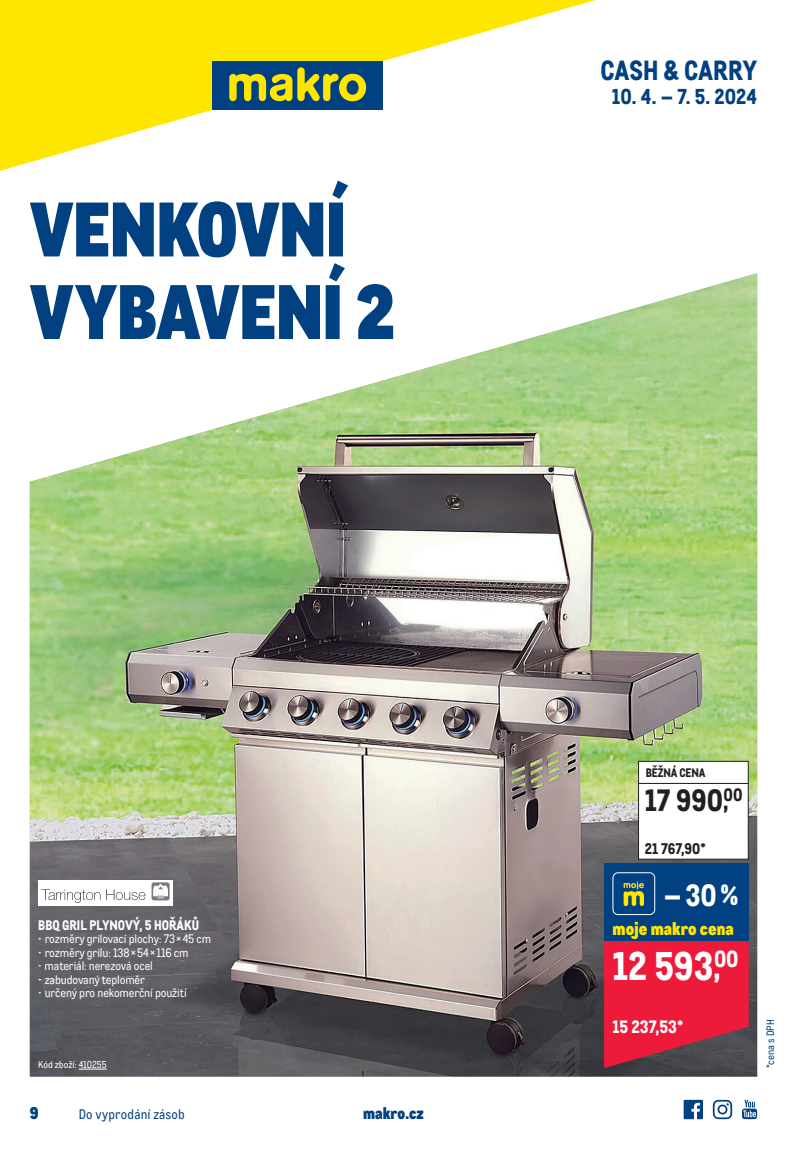
<style>
.page{position:relative;width:787px;height:1149px;background:#fff}
.page>*{position:absolute;margin:0;border:0;box-sizing:border-box;transform-origin:0 0}
.t1{font:900 75px/82.5px "CA Metro";letter-spacing:-.005em;color:#014081}
.t2{font:800 39px "CA Metro";color:#fff}
.t3{font:800 30px "CA Metro";color:#231f20}
.t4{font:800 30px "CA Metro";color:#fff}
.t5{font:800 27px "CA Metro";letter-spacing:-.005em;color:#014081}
.t6{font:800 21px "CA Metro";letter-spacing:.005em;color:#014081}
.t7{font:900 18px "CA Metro";color:#ffe601}
.t8{font:800 17.4px "CA Metro";color:#fff}
.t9{font:900 16.5px "CA Metro";color:#014081}
.t10{font:800 15px "CA Metro";color:#231f20}
.t11{font:800 13.5px "CA Metro";color:#fff}
.t12{font:13.5px "CA Metro";letter-spacing:.01em;color:#014081}
.t13{font:12px "CA Metro";letter-spacing:-.01em;color:#fff}
.t14{font:800 12px "CA Metro";letter-spacing:-.01em;color:#231f20}
.t15{font:10.5px "CA Metro";color:#014081}
.t16{font:9.75px "CA Metro";color:#fff}
.s1{font-size:24px}
.s2{font-size:31.2px}
</style>
<div class="page">
<img style="left:30px;top:273px;width:727px;height:803px">
<div style="left:638px;top:783px;width:110px;height:75px;background:#fff"></div>
<div style="left:638px;top:782px;width:110px;height:77px;border:1px solid #231f20"></div>
<div style="left:638px;top:761px;width:110px;height:22px;background:#fff"></div>
<div style="left:638px;top:760px;width:110px;height:23px;border:1px solid #231f20"></div>
<svg style="left:604px;top:940px;width:144px;height:127px;background:#d2213d"></svg>
<div style="left:604px;top:914px;width:144px;height:26px;background:#014081"></div>
<div style="left:604px;top:863px;width:144px;height:51px;background:#014081"></div>
<svg style="left:623px;top:881px;width:21px;height:24px"></svg>
<div style="left:612px;top:872px;width:43px;height:42px;border:1px solid #fff;border-radius:5px"></div>
<svg style="left:0;top:0;width:596px;height:171px"></svg>
<div style="left:213px;top:61px;width:170px;height:49px;background:#014081"></div>
<svg style="left:229px;top:67px;width:137px;height:34px"></svg>
<div style="left:38px;top:879px;width:134px;height:26px;background:#fff"></div>
<svg style="left:41px;top:889px;width:59px;height:13px"></svg>
<svg style="left:106px;top:889px;width:39px;height:10px"></svg>
<div style="left:152px;top:882px;width:17px;height:17px;border:1px solid #76787b;border-radius:2px"></div>
<svg style="left:153px;top:884px;width:14px;height:14px"></svg>
<svg style="left:712px;top:1099px;width:20px;height:19px"></svg>
<svg style="left:683px;top:1099px;width:20px;height:19px"></svg>
<svg style="left:742px;top:1099px;width:15px;height:19px"></svg>
<svg style="left:79px;top:1068px;width:28px;height:1px"></svg>
<h1 class="t1" style="left:30px;top:194px;width:367px">VENKOVNÍ<br>VYBAVENÍ 2</h1>
<p class="t11" style="left:38px;top:919px;width:162px">BBQ GRIL PLYNOVÝ, 5 HOŘÁKŮ</p>
<p class="t13" style="left:38px;top:934px;width:174px">• rozměry grilovací plochy: 73 × 45 cm</p>
<p class="t13" style="left:38px;top:947px;width:152px">• rozměry grilu: 138 × 54 × 116 cm</p>
<p class="t13" style="left:38px;top:961px;width:116px">• materiál: nerezová ocel</p>
<p class="t13" style="left:38px;top:974px;width:108px">• zabudovaný teploměr</p>
<p class="t13" style="left:38px;top:988px;width:150px">• určený pro nekomerční použití</p>
<p class="t16" style="left:38px;top:1060px;width:70px">Kód zboží: 410255</p>
<h3 class="t9" style="left:30px;top:1106px;width:10px">9</h3>
<p class="t12" style="left:79px;top:1109px;width:107px">Do vyprodání zásob</p>
<h3 class="t9" style="left:363px;top:1106px;width:62px">makro.cz</h3>
<h3 class="t5" style="left:600px;top:61px;width:158px">CASH &amp; CARRY</h3>
<h3 class="t6" style="left:612px;top:89px;width:147px">10. 4. – 7. 5. 2024</h3>
<p class="t14" style="left:645px;top:768px;width:61px">BĚŽNÁ CENA</p>
<h3 class="t3" style="left:645px;top:789px;width:99px">17 990<span class="s1">,</span><sup>00</sup></h3>
<p class="t10" style="left:645px;top:843px;width:62px">21 767,90 *</p>
<h3 class="t4" style="left:664px;top:884px;width:76px">– 30 %</h3>
<h3 class="t7" style="left:612px;top:921px;width:123px">moje makro cena</h3>
<h2 class="t2" style="left:612px;top:951px;width:128px">12 593<span class="s2">,</span><sup>00</sup></h2>
<h3 class="t8" style="left:612px;top:1020px;width:72px">15 237,53 *</h3>
<p class="t15" style="left:766px;top:1067px;width:50px;rotate:-90deg">*cena s DPH</p>
</div>
